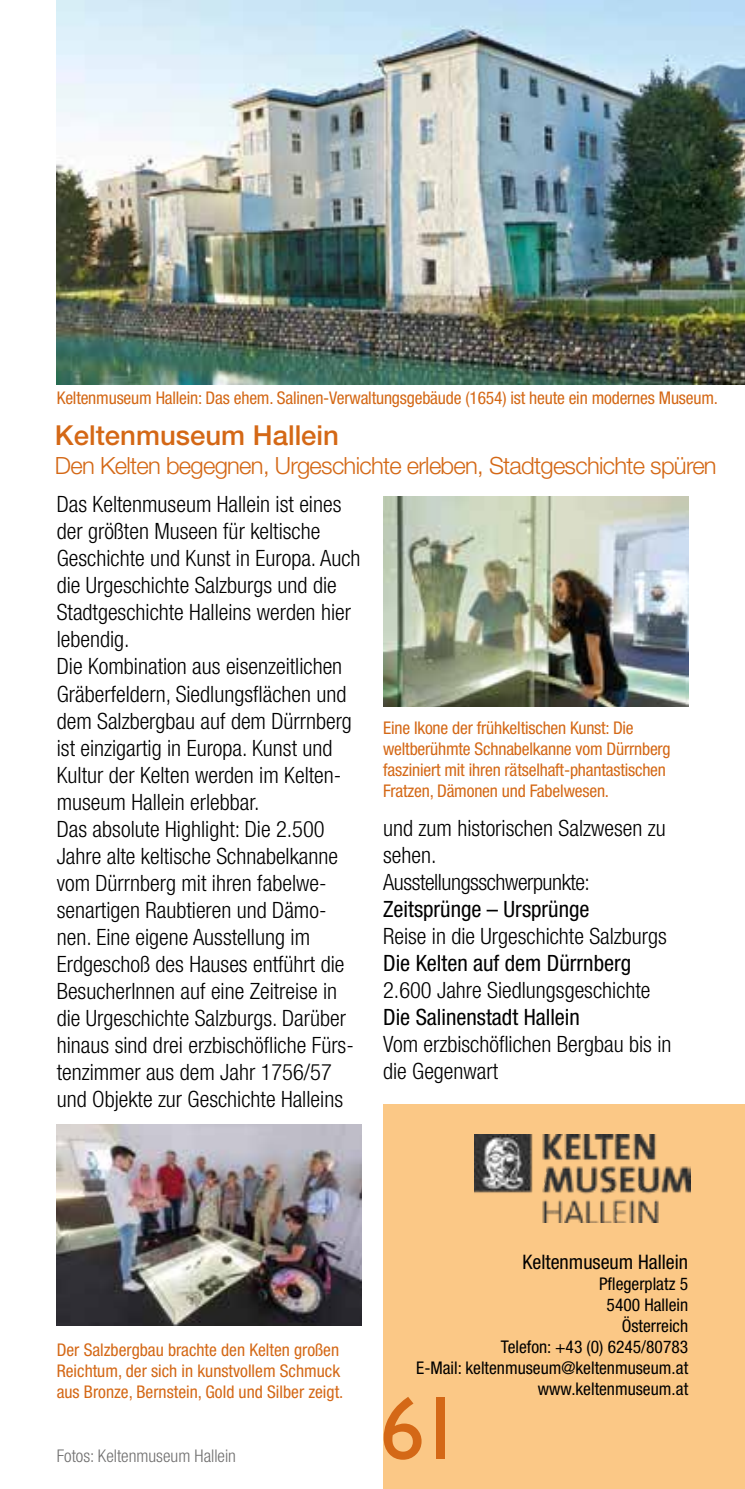
<style>
.page{position:relative;width:745px;height:1489px;background:#fff}
.page>*{position:absolute;margin:0;border:0;box-sizing:border-box;transform-origin:0 0}
.t1{font:90px "Gill Sans";color:#d46816}
.t2{font:500 27.5px "Helvetica Neue LT Pro";color:#d46816}
.t3{font:300 23.75px "Helvetica Neue LT Pro";letter-spacing:-.03em;color:#d46816}
.t4{font:300 condensed 22.5px/27px "Helvetica Neue LT Pro";color:#000}
.t5{font:condensed 22.5px "Helvetica Neue LT Pro";color:#000}
.t6{font:condensed 20px "Helvetica Neue LT Pro";color:#000}
.t7{font:condensed 17.5px/21px "Helvetica Neue LT Pro";letter-spacing:-.01em;color:#d46816}
.t8{font:condensed 17.5px/21px "Helvetica Neue LT Pro";color:#000;text-align:right}
.t9{font:300 condensed 17.5px "Helvetica Neue LT Pro";color:#706f6f}
</style>
<div class="page">
<div style="left:383px;top:1104px;width:361px;height:384px;background:#fbc886"></div>
<img style="left:57px;top:0;width:687px;height:384px">
<img style="left:474px;top:1134px;width:215px;height:88px">
<img style="left:383px;top:497px;width:304px;height:209px">
<img style="left:57px;top:1124px;width:304px;height:201px">
<p class="t7" style="left:57px;top:387px;width:662px">Keltenmuseum Hallein: Das ehem. Salinen-Verwaltungsgebäude (1654) ist heute ein modernes Museum.</p>
<p class="t2" style="left:55px;top:419px;width:285px">Keltenmuseum Hallein</p>
<p class="t3" style="left:55px;top:450px;width:662px">Den Kelten begegnen, Urgeschichte erleben, Stadtgeschichte spüren</p>
<p class="t4" style="left:57px;top:490px;width:305px">Das Keltenmuseum Hallein ist eines der größten Museen für keltische Geschichte und Kunst in Europa. Auch die Urgeschichte Salzburgs und die Stadtgeschichte Halleins werden hier lebendig.<br>Die Kombination aus eisenzeitlichen Gräberfeldern, Siedlungsflächen und dem Salzbergbau auf dem Dürrnberg ist einzigartig in Europa. Kunst und Kultur der Kelten werden im Kelten&shy;museum Hallein erlebbar.<br>Das absolute Highlight: Die 2.500<br>Jahre alte keltische Schnabelkanne vom Dürrnberg mit ihren fabelwe&shy;senartigen Raubtieren und Dämo&shy;nen. Eine eigene Ausstellung im Erdgeschoß des Hauses entführt die BesucherInnen auf eine Zeitreise in die Urgeschichte Salzburgs. Darüber hinaus sind drei erzbischöfliche Fürs&shy;tenzimmer aus dem Jahr 1756/57 und Objekte zur Geschichte Halleins</p>
<p class="t7" style="left:383px;top:717px;width:289px">Eine Ikone der frühkeltischen Kunst: Die weltberühmte Schnabelkanne vom Dürrnberg fasziniert mit ihren rätselhaft-phantastischen Fratzen, Dämonen und Fabelwesen.</p>
<p class="t4" style="left:383px;top:814px;width:284px">und zum historischen Salzwesen zu sehen.<br>Ausstellungsschwerpunkte:</p>
<p class="t5" style="left:383px;top:896px;width:208px">Zeitsprünge – Ursprünge</p>
<p class="t4" style="left:383px;top:922px;width:285px">Reise in die Urgeschichte Salzburgs</p>
<p class="t5" style="left:383px;top:950px;width:249px">Die Kelten auf dem Dürrnberg</p>
<p class="t4" style="left:383px;top:976px;width:269px">2.600 Jahre Siedlungsgeschichte</p>
<p class="t5" style="left:383px;top:1004px;width:198px">Die Salinenstadt Hallein</p>
<p class="t4" style="left:383px;top:1030px;width:290px">Vom erzbischöflichen Bergbau bis in die Gegenwart</p>
<p class="t7" style="left:57px;top:1338px;width:288px">Der Salzbergbau brachte den Kelten großen<br>Reichtum, der sich in kunstvollem Schmuck aus Bronze, Bernstein, Gold und Silber zeigt.</p>
<p class="t9" style="left:57px;top:1445px;width:181px">Fotos: Keltenmuseum Hallein</p>
<p class="t6" style="left:522px;top:1250px;width:167px">Keltenmuseum Hallein</p>
<p class="t8" style="left:416px;top:1273px;width:273px">Pflegerplatz 5<br>5400 Hallein<br>Österreich<br>Telefon: +43 (0) 6245/80783<br>E-Mail: keltenmuseum@keltenmuseum.at www.keltenmuseum.at</p>
<h1 class="t1" style="left:379px;top:1375px;width:85px">61</h1>
</div>
